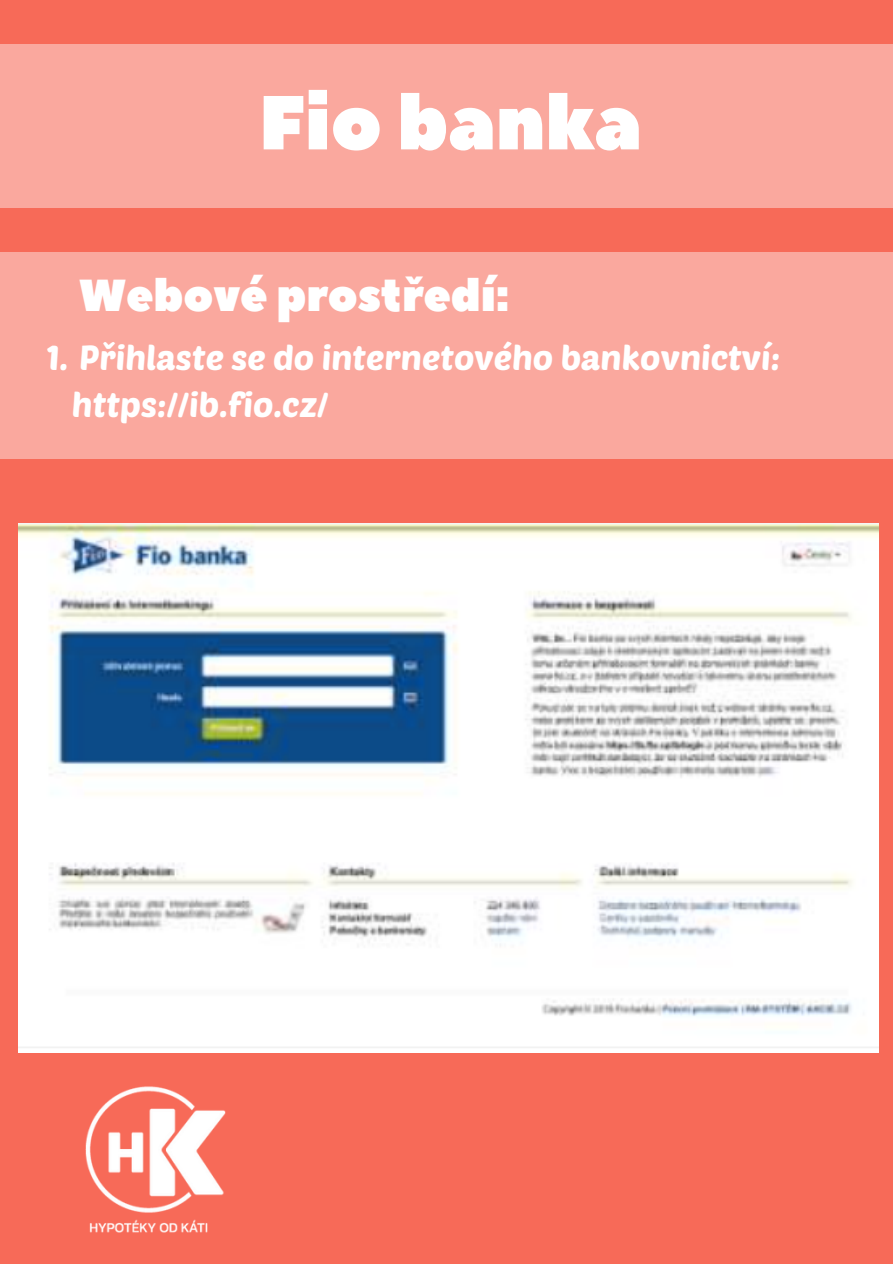
<style>
.page{position:relative;width:893px;height:1264px;background:#fff}
.page>*{position:absolute;margin:0;border:0;box-sizing:border-box;transform-origin:0 0}
.t1{font:76.35px "Peace Sans";color:#fff}
.t2{font:44.7px "Peace Sans";color:#fff}
.t3{font:34.2px/47.2px "Poetsen One";color:#fff}
</style>
<div class="page">
<div style="left:0;top:0;width:892px;height:1263px;background:#f76a58"></div>
<div style="left:0;top:44px;width:892px;height:163px;background:#faa89e"></div>
<img style="left:85px;top:1086px;width:141px;height:147px">
<div style="left:0;top:252px;width:892px;height:207px;background:#faa89e"></div>
<img style="left:18px;top:523px;width:860px;height:529px">
<p class="t1" style="left:259px;top:72px;width:384px">Fio banka</p>
<p class="t2" style="left:79px;top:266px;width:431px">Webové prostředí:</p>
<p class="t3" style="left:72px;top:333px;width:710px;text-indent:-25px">1. Přihlaste se do internetového bankovnictví: https://ib.fio.cz/</p>
</div>
